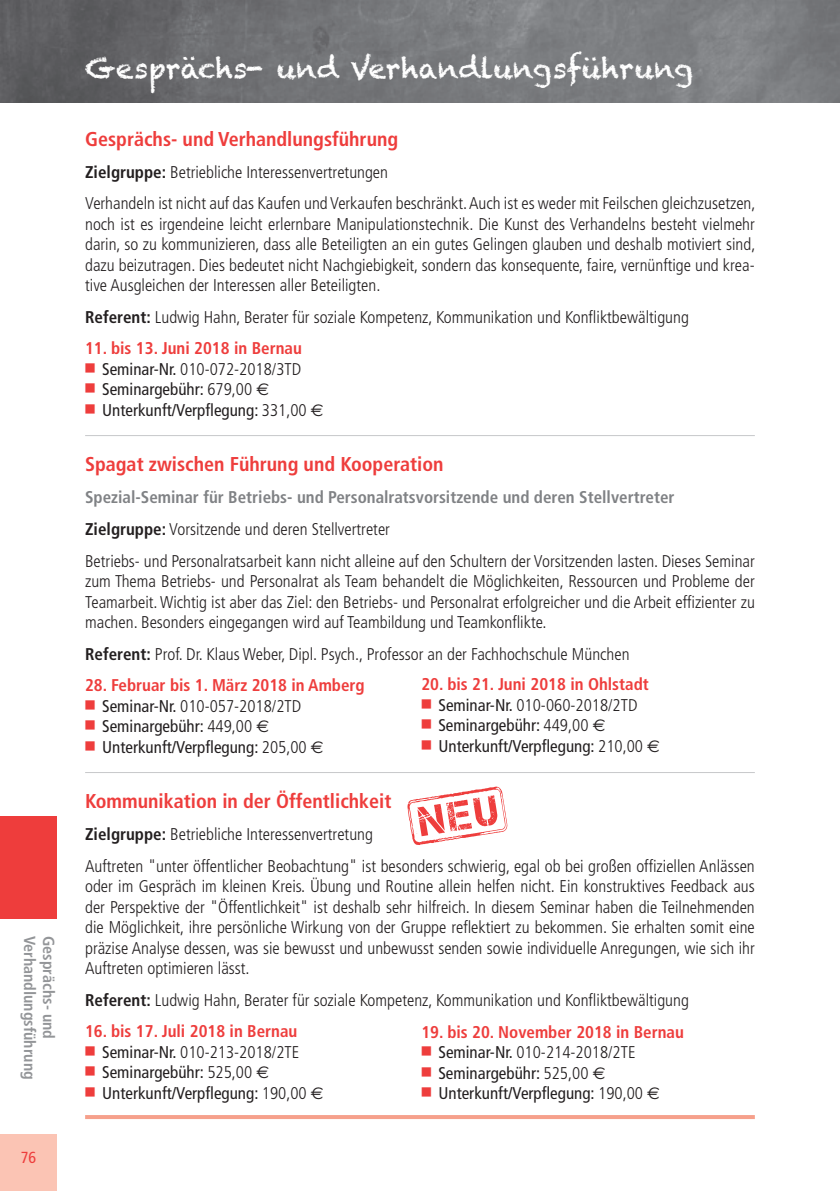
<style>
.page{position:relative;width:840px;height:1191px;background:#fff}
.page>*{position:absolute;margin:0;border:0;box-sizing:border-box;transform-origin:0 0}
.t1{font:28px "Chalkduster";color:#fff}
.t2{font:700 condensed 20px "Frutiger";color:#ee3d3c}
.t3{font:300 condensed 17px/20.4px "Frutiger";color:#231f20}
.t4{font:condensed 17px "Frutiger";color:#231f20}
.t5{font:700 condensed 17px "Frutiger";color:#ee3d3c}
.t6{font:700 condensed 16px "Frutiger";color:#939598}
.t7{font:condensed 16px "Frutiger";color:#ee3d3c}
.s1{font-weight:700}
.s2{font-weight:400}
.s3{font-weight:300}
.s4{font-family:"Euro Sans";font-stretch:normal}
.s5{font-weight:700;color:#808285}
</style>
<div class="page">
<div style="left:0;top:1134px;width:57px;height:57px;background:#fbc4b4"></div>
<img style="left:0;top:0;width:839px;height:102px">
<div style="left:0;top:816px;width:57px;height:102px;background:#ee3d3c"></div>
<hr style="left:85px;top:435px;width:669px;height:1px;background:#c7c8ca">
<hr style="left:85px;top:772px;width:669px;height:1px;background:#c7c8ca">
<hr style="left:85px;top:1115px;width:669px;height:4px;background:#f6a08b">
<svg style="left:407px;top:786px;width:100px;height:59px"></svg>
<p class="t6" style="left:39px;top:935px;width:145px;rotate:90deg">Verhandlungsführung</p>
<p class="t6" style="left:58px;top:935px;width:105px;rotate:90deg">Gesprächs- und</p>
<p class="t7" style="left:21px;top:1148px;width:17px">76</p>
<h1 class="t1" style="left:85px;top:52px;width:609px">Gesprächs- und Verhandlungsführung</h1>
<p class="t2" style="left:85px;top:127px;width:314px">Gesprächs- und Verhandlungsführung</p>
<p class="t3" style="left:85px;top:156px;width:671px;line-height:31.8px"><span class="s1">Zielgruppe:</span> Betriebliche Interessenvertretungen<br>Verhandeln ist nicht auf das Kaufen und Verkaufen beschränkt. Auch ist es weder mit Feilschen gleichzusetzen,</p>
<p class="t3" style="left:85px;top:214px;width:671px;text-align:justify">noch ist es irgendeine leicht erlernbare Manipulationstechnik. Die Kunst des Verhandelns besteht vielmehr darin, so zu kommunizieren, dass alle Beteiligten an ein gutes Gelingen glauben und deshalb motiviert sind, dazu beizutragen. Dies bedeutet nicht Nachgiebigkeit, sondern das konsequente, faire, vernünftige und krea&shy;tive Ausgleichen der Interessen aller Beteiligten.</p>
<p class="t3" style="left:85px;top:307px;width:605px"><span class="s1">Referent:</span> Ludwig Hahn, Berater für soziale Kompetenz, Kommunikation und Konfliktbewältigung</p>
<p class="t5" style="left:85px;top:338px;width:218px">11. bis 13. Juni 2018 in Bernau</p>
<p class="t3" style="left:85px;top:359px;width:217px"><sup>■</sup> <span class="s2">Seminar-Nr.</span> 010-072-2018/3TD</p>
<p class="t4" style="left:85px;top:379px;width:185px"><sup>■</sup> Seminargebühr: <span class="s3">679,00</span> <span class="s4">E</span></p>
<p class="t4" style="left:85px;top:400px;width:240px"><sup>■</sup> Unterkunft/Verpflegung: <span class="s3">331,00</span> <span class="s4">E</span></p>
<p class="t2" style="left:85px;top:452px;width:360px">Spagat zwischen Führung und Kooperation</p>
<p class="t3" style="left:85px;top:481px;width:671px;line-height:31.8px"><span class="s5">Spezial-Seminar für Betriebs- und Personalratsvorsitzende und deren Stellvertreter<br></span><span class="s1">Zielgruppe:</span> Vorsitzende und deren Stellvertreter<br>Betriebs- und Personalratsarbeit kann nicht alleine auf den Schultern der Vorsitzenden lasten. Dieses Seminar</p>
<p class="t3" style="left:85px;top:571px;width:671px;text-align:justify">zum Thema Betriebs- und Personalrat als Team behandelt die Möglichkeiten, Ressourcen und Probleme der Teamarbeit. Wichtig ist aber das Ziel: den Betriebs- und Personalrat erfolgreicher und die Arbeit effizienter zu machen. Besonders eingegangen wird auf Teambildung und Teamkonflikte.</p>
<p class="t3" style="left:85px;top:644px;width:545px"><span class="s1">Referent:</span> Prof. Dr. Klaus Weber, Dipl. Psych., Professor an der Fachhochschule München</p>
<p class="t5" style="left:85px;top:675px;width:281px">28. Februar bis 1. März 2018 in Amberg</p>
<p class="t3" style="left:85px;top:696px;width:217px"><sup>■</sup> <span class="s2">Seminar-Nr.</span> 010-057-2018/2TD</p>
<p class="t4" style="left:85px;top:716px;width:185px"><sup>■</sup> Seminargebühr: <span class="s3">449,00</span> <span class="s4">E</span></p>
<p class="t4" style="left:85px;top:737px;width:240px"><sup>■</sup> Unterkunft/Verpflegung: <span class="s3">205,00</span> <span class="s4">E</span></p>
<p class="t2" style="left:85px;top:789px;width:307px">Kommunikation in der Öffentlichkeit</p>
<p class="t3" style="left:85px;top:818px;width:670px;line-height:31.8px"><span class="s1">Zielgruppe:</span> Betriebliche Interessenvertretung<br>Auftreten "unter öffentlicher Beobachtung" ist besonders schwierig, egal ob bei großen offiziellen Anlässen</p>
<p class="t3" style="left:85px;top:876px;width:670px;text-align:justify">oder im Gespräch im kleinen Kreis. Übung und Routine allein helfen nicht. Ein konstruktives Feedback aus der Perspektive der "Öffentlichkeit" ist deshalb sehr hilfreich. In diesem Seminar haben die Teilnehmenden die Möglichkeit, ihre persönliche Wirkung von der Gruppe reflektiert zu bekommen. Sie erhalten somit eine präzise Analyse dessen, was sie bewusst und unbewusst senden sowie individuelle Anregungen, wie sich ihr Auftreten optimieren lässt.</p>
<p class="t3" style="left:85px;top:989px;width:605px"><span class="s1">Referent:</span> Ludwig Hahn, Berater für soziale Kompetenz, Kommunikation und Konfliktbewältigung</p>
<p class="t5" style="left:85px;top:1021px;width:214px">16. bis 17. Juli 2018 in Bernau</p>
<p class="t3" style="left:85px;top:1042px;width:215px"><sup>■</sup> <span class="s2">Seminar-Nr.</span> 010-213-2018/2TE</p>
<p class="t4" style="left:85px;top:1062px;width:185px"><sup>■</sup> Seminargebühr: <span class="s3">525,00</span> <span class="s4">E</span></p>
<p class="t4" style="left:85px;top:1082px;width:240px"><sup>■</sup> Unterkunft/Verpflegung: <span class="s3">190,00</span> <span class="s4">E</span></p>
<p class="t5" style="left:421px;top:674px;width:229px">20. bis 21. Juni 2018 in Ohlstadt</p>
<p class="t3" style="left:421px;top:695px;width:217px"><sup>■</sup> <span class="s2">Seminar-Nr.</span> 010-060-2018/2TD</p>
<p class="t4" style="left:421px;top:715px;width:185px"><sup>■</sup> Seminargebühr: <span class="s3">449,00</span> <span class="s4">E</span></p>
<p class="t4" style="left:421px;top:736px;width:240px"><sup>■</sup> Unterkunft/Verpflegung: <span class="s3">210,00</span> <span class="s4">E</span></p>
<p class="t5" style="left:421px;top:1021px;width:264px">19. bis 20. November 2018 in Bernau</p>
<p class="t3" style="left:421px;top:1042px;width:215px"><sup>■</sup> <span class="s2">Seminar-Nr.</span> 010-214-2018/2TE</p>
<p class="t4" style="left:421px;top:1062px;width:185px"><sup>■</sup> Seminargebühr: <span class="s3">525,00</span> <span class="s4">E</span></p>
<p class="t4" style="left:421px;top:1083px;width:240px"><sup>■</sup> Unterkunft/Verpflegung: <span class="s3">190,00</span> <span class="s4">E</span></p>
</div>
